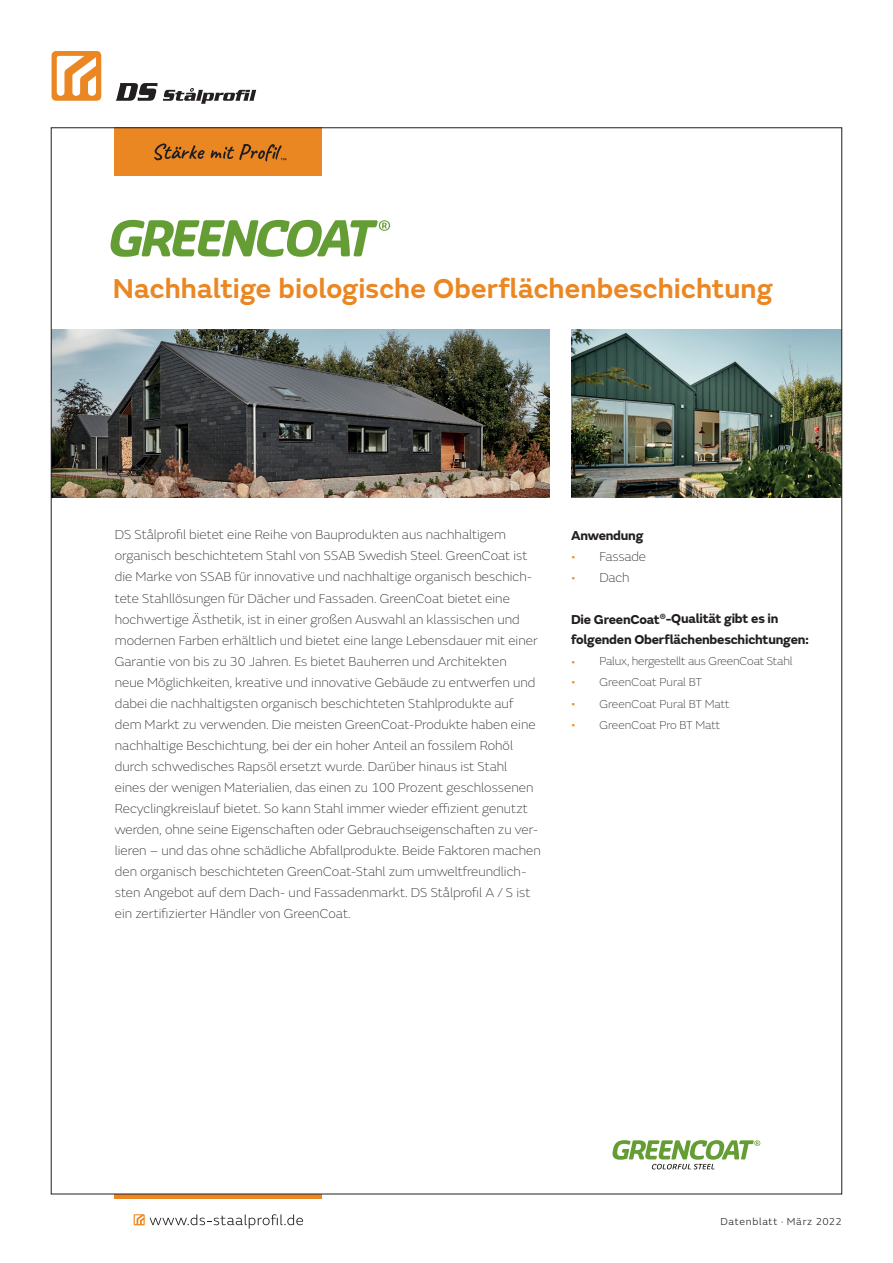
<style>
.page{position:relative;width:893px;height:1263px;background:#fff}
.page>*{position:absolute;margin:0;border:0;box-sizing:border-box;transform-origin:0 0}
.t1{font:600 28.5px "FS Emeric";letter-spacing:.005em;color:#eb8723}
.t2{font:100 13.5px/21px "FS Emeric";color:#231f20}
.t3{font:700 13.5px/21px "FS Emeric";letter-spacing:-.015em;color:#231f20}
.t4{font:100 12px "FS Emeric";letter-spacing:-.015em;color:#231f20}
.t5{font:300 10.5px "FS Emeric";letter-spacing:.065em;color:#231f20}
.s1{color:#eb8723}
.s2{font-size:13.5px;color:#eb8723}
</style>
<div class="page">
<svg style="left:116px;top:83px;width:140px;height:20px"></svg>
<svg style="left:52px;top:51px;width:49px;height:50px"></svg>
<img style="left:571px;top:330px;width:269px;height:167px">
<img style="left:53px;top:330px;width:496px;height:167px">
<svg style="left:111px;top:220px;width:279px;height:37px"></svg>
<svg style="left:612px;top:1140px;width:148px;height:29px"></svg>
<div style="left:115px;top:128px;width:207px;height:48px;background:#eb8723"></div>
<svg style="left:154px;top:143px;width:51px;height:17px"></svg>
<svg style="left:211px;top:144px;width:75px;height:18px"></svg>
<svg style="left:134px;top:1214px;width:169px;height:14px"></svg>
<svg style="left:115px;top:1194px;width:207px;height:4px"></svg>
<h1 class="t1" style="left:113px;top:266px;width:661px">Nachhaltige biologische Oberflächenbeschichtung</h1>
<p class="t2" style="left:115px;top:524px;width:428px">DS Stålprofil bietet eine Reihe von Bauprodukten aus nachhaltigem organisch beschichtetem Stahl von SSAB Swedish Steel. GreenCoat ist die Marke von SSAB für innovative und nachhaltige organisch beschich&shy;tete Stahllösungen für Dächer und Fassaden. GreenCoat bietet eine hochwertige Ästhetik, ist in einer großen Auswahl an klassischen und modernen Farben erhältlich und bietet eine lange Lebensdauer mit einer Garantie von bis zu 30 Jahren. Es bietet Bauherren und Architekten<br>neue Möglichkeiten, kreative und innovative Gebäude zu entwerfen und dabei die nachhaltigsten organisch beschichteten Stahlprodukte auf dem Markt zu verwenden. Die meisten GreenCoat-Produkte haben eine nachhaltige Beschichtung, bei der ein hoher Anteil an fossilem Rohöl durch schwedisches Rapsöl ersetzt wurde. Darüber hinaus ist Stahl eines der wenigen Materialien, das einen zu 100 Prozent geschlossenen Recyclingkreislauf bietet. So kann Stahl immer wieder effizient genutzt werden, ohne seine Eigenschaften oder Gebrauchseigenschaften zu ver&shy;lieren – und das ohne schädliche Abfallprodukte. Beide Faktoren machen den organisch beschichteten GreenCoat-Stahl zum umweltfreundlich&shy;sten Angebot auf dem Dach- und Fassadenmarkt. DS Stålprofil A / S ist ein zertifizierter Händler von GreenCoat.</p>
<p class="t3" style="left:571px;top:523px;width:74px">Anwendung</p>
<p class="t2" style="left:571px;top:545px;width:77px"><span class="s1">•</span> Fassade</p>
<p class="t2" style="left:571px;top:566px;width:60px"><span class="s1">•</span> Dach</p>
<p class="t3" style="left:571px;top:607px;width:239px">Die GreenCoat<sup>®</sup>-Qualität gibt es in folgenden Oberflächenbeschichtungen:</p>
<p class="t4" style="left:571px;top:654px;width:223px"><span class="s2">•</span> Palux, hergestellt aus GreenCoat Stahl</p>
<p class="t4" style="left:571px;top:675px;width:132px"><span class="s2">•</span> GreenCoat Pural BT</p>
<p class="t4" style="left:571px;top:696px;width:160px"><span class="s2">•</span> GreenCoat Pural BT Matt</p>
<p class="t4" style="left:571px;top:717px;width:151px"><span class="s2">•</span> GreenCoat Pro BT Matt</p>
<p class="t5" style="left:721px;top:1214px;width:123px">Datenblatt · März 2022</p>
</div>
